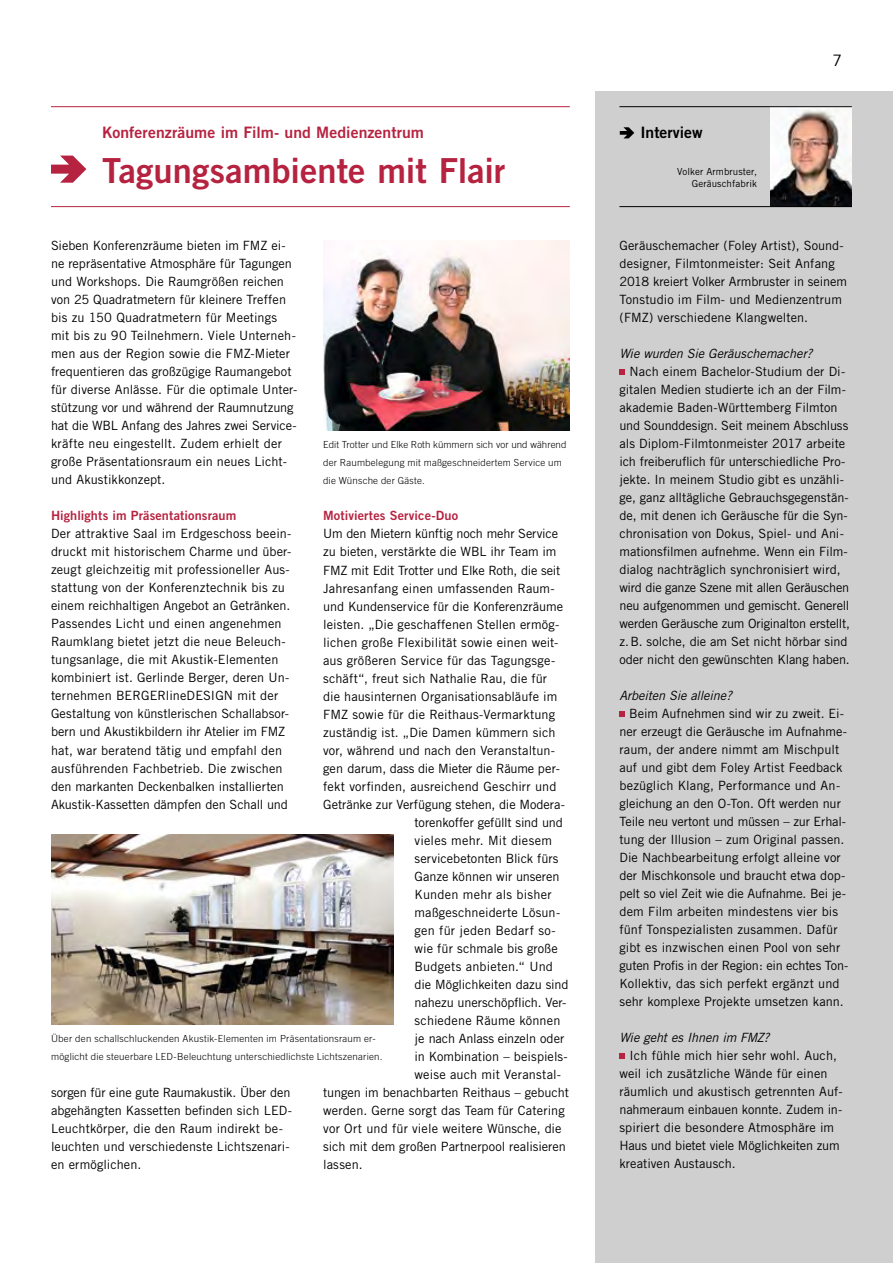
<style>
.page{position:relative;width:893px;height:1263px;background:#fff}
.page>*{position:absolute;margin:0;border:0;box-sizing:border-box;transform-origin:0 0}
.t1{font:34.5px "Trade Gothic Bold Two";color:#b62340}
.t2{font:15.75px "Trade Gothic Bold Two";letter-spacing:.005em;color:#b62340}
.t3{font:15.75px "Trade Gothic Bold Two";color:#000}
.t4{font:15.75px "Trade Gothic";color:#000}
.t5{font:12.75px/18px "Trade Gothic";color:#000}
.t6{font:italic 12.75px "Trade Gothic";letter-spacing:-.01em;color:#000}
.t7{font:12.75px "Trade Gothic Bold Two";letter-spacing:.01em;color:#b62340}
.t8{font:12.75px "Trade Gothic";letter-spacing:-.02em;color:#000}
.t9{font:12.75px "Trade Gothic";letter-spacing:.02em;color:#000}
.t10{font:300 9.75px/18px "Trade Gothic";letter-spacing:.02em;color:#000}
.t11{font:9.75px/11.7px "Trade Gothic";letter-spacing:.01em;color:#000;text-align:right}
</style>
<div class="page">
<div style="left:595px;top:91px;width:298px;height:1172px;background:#cfcfcf"></div>
<svg style="left:51px;top:156px;width:35px;height:27px"></svg>
<hr style="left:51px;top:106px;width:519px;height:1px;background:#b62340">
<hr style="left:51px;top:206px;width:519px;height:1px;background:#b62340">
<svg style="left:620px;top:127px;width:14px;height:11px"></svg>
<svg style="left:619px;top:369px;width:6px;height:6px"></svg>
<svg style="left:619px;top:711px;width:6px;height:6px"></svg>
<svg style="left:619px;top:1053px;width:6px;height:6px"></svg>
<img style="left:770px;top:108px;width:82px;height:98px">
<hr style="left:619px;top:106px;width:233px;height:1px;background:#000">
<hr style="left:619px;top:206px;width:233px;height:1px;background:#000">
<img style="left:51px;top:835px;width:342px;height:189px">
<img style="left:323px;top:241px;width:247px;height:189px">
<p class="t2" style="left:102px;top:123px;width:324px">Konferenzräume im Film- und Medienzentrum</p>
<h1 class="t1" style="left:102px;top:149px;width:405px">Tagungsambiente mit Flair</h1>
<p class="t5" style="left:51px;top:237px;width:248px">Sieben Konferenzräume bieten im FMZ ei&shy;ne repräsentative Atmosphäre für Tagungen und Workshops. Die Raumgrößen reichen von 25 Quadratmetern für kleinere Treffen bis zu 150 Quadratmetern für Meetings mit bis zu 90 Teilnehmern. Viele Unterneh&shy;men aus der Region sowie die FMZ-Mieter frequentieren das großzügige Raumangebot für diverse Anlässe. Für die optimale Unter&shy;stützung vor und während der Raumnutzung hat die WBL Anfang des Jahres zwei Service&shy;kräfte neu eingestellt. Zudem erhielt der große Präsentationsraum ein neues Licht&shy;und Akustikkonzept.</p>
<p class="t7" style="left:51px;top:508px;width:187px">Highlights im Präsentationsraum</p>
<p class="t5" style="left:51px;top:525px;width:242px">Der attraktive Saal im Erdgeschoss beein&shy;druckt mit historischem Charme und über&shy;zeugt gleichzeitig mit professioneller Aus&shy;stattung von der Konferenztechnik bis zu einem reichhaltigen Angebot an Getränken.<br>Passendes Licht und einen angenehmen Raumklang bietet jetzt die neue Beleuch&shy;tungsanlage, die mit Akustik-Elementen kombiniert ist. Gerlinde Berger, deren Un&shy;ternehmen BERGERlineDESIGN mit der Gestaltung von künstlerischen Schallabsor&shy;bern und Akustikbildern ihr Atelier im FMZ hat, war beratend tätig und empfahl den ausführenden Fachbetrieb. Die zwischen den markanten Deckenbalken installierten Akustik-Kassetten dämpfen den Schall und</p>
<p class="t10" style="left:323px;top:436px;width:245px">Edit Trotter und Elke Roth kümmern sich vor und während der Raumbelegung mit maßgeschneidertem Service um die Wünsche der Gäste.</p>
<p class="t7" style="left:323px;top:508px;width:137px">Motiviertes Service-Duo</p>
<p class="t5" style="left:323px;top:525px;width:237px">Um den Mietern künftig noch mehr Service</p>
<p class="t5" style="left:323px;top:543px;width:235px">zu bieten, verstärkte die WBL ihr Team im</p>
<p class="t8" style="left:323px;top:562px;width:239px">FMZ mit Edit Trotter und Elke Roth, die seit</p>
<p class="t5" style="left:323px;top:579px;width:233px">Jahresanfang einen umfassenden Raum-</p>
<p class="t5" style="left:323px;top:597px;width:241px">und Kundenservice für die Konferenzräume</p>
<p class="t5" style="left:323px;top:615px;width:238px">leisten. „Die geschaffenen Stellen ermög-</p>
<p class="t5" style="left:323px;top:633px;width:237px">lichen große Flexibilität sowie einen weit-</p>
<p class="t5" style="left:323px;top:651px;width:234px">aus größeren Service für das Tagungsge-</p>
<p class="t5" style="left:323px;top:669px;width:226px">schäft“, freut sich Nathalie Rau, die für</p>
<p class="t5" style="left:323px;top:687px;width:236px">die hausinternen Organisationsabläufe im</p>
<p class="t5" style="left:323px;top:705px;width:234px">FMZ sowie für die Reithaus-Vermarktung</p>
<p class="t5" style="left:323px;top:723px;width:234px">zuständig ist. „Die Damen kümmern sich</p>
<p class="t5" style="left:323px;top:741px;width:233px">vor, während und nach den Veranstaltun-</p>
<p class="t5" style="left:323px;top:759px;width:238px">gen darum, dass die Mieter die Räume per-</p>
<p class="t5" style="left:323px;top:777px;width:235px">fekt vorfinden, ausreichend Geschirr und</p>
<p class="t5" style="left:323px;top:795px;width:243px">Getränke zur Verfügung stehen, die Modera-</p>
<p class="t5" style="left:415px;top:813px;width:150px">torenkoffer gefüllt sind und</p>
<p class="t5" style="left:415px;top:831px;width:139px">vieles mehr. Mit diesem</p>
<p class="t5" style="left:415px;top:849px;width:145px">servicebetonten Blick fürs</p>
<p class="t5" style="left:415px;top:867px;width:146px">Ganze können wir unseren</p>
<p class="t5" style="left:415px;top:885px;width:139px">Kunden mehr als bisher</p>
<p class="t5" style="left:415px;top:903px;width:147px">maßgeschneiderte Lösun-</p>
<p class="t9" style="left:415px;top:922px;width:143px">gen für jeden Bedarf so-</p>
<p class="t5" style="left:415px;top:939px;width:145px">wie für schmale bis große</p>
<p class="t5" style="left:415px;top:957px;width:140px">Budgets anbieten.“ Und</p>
<p class="t5" style="left:415px;top:975px;width:156px">die Möglichkeiten dazu sind</p>
<p class="t5" style="left:415px;top:993px;width:153px">nahezu unerschöpflich. Ver-</p>
<p class="t5" style="left:415px;top:1011px;width:147px">schiedene Räume können</p>
<p class="t5" style="left:415px;top:1029px;width:151px">je nach Anlass einzeln oder</p>
<p class="t5" style="left:415px;top:1047px;width:155px">in Kombination – beispiels-</p>
<p class="t5" style="left:415px;top:1065px;width:148px">weise auch mit Veranstal-</p>
<p class="t5" style="left:323px;top:1083px;width:247px">tungen im benachbarten Reithaus – gebucht</p>
<p class="t5" style="left:323px;top:1101px;width:243px">werden. Gerne sorgt das Team für Catering</p>
<p class="t5" style="left:323px;top:1119px;width:240px">vor Ort und für viele weitere Wünsche, die</p>
<p class="t5" style="left:323px;top:1137px;width:244px">sich mit dem großen Partnerpool realisieren</p>
<p class="t5" style="left:323px;top:1155px;width:41px">lassen.</p>
<p class="t10" style="left:51px;top:1030px;width:333px">Über den schallschluckenden Akustik-Elementen im Präsentationsraum er&shy;möglicht die steuerbare LED-Beleuchtung unterschiedlichste Lichtszenarien.</p>
<p class="t5" style="left:51px;top:1083px;width:243px">sorgen für eine gute Raumakustik. Über den abgehängten Kassetten befinden sich LED-Leuchtkörper, die den Raum indirekt be&shy;leuchten und verschiedenste Lichtszenari&shy;en ermöglichen.</p>
<p class="t3" style="left:640px;top:123px;width:64px">Interview</p>
<p class="t11" style="left:677px;top:166px;width:81px">Volker Armbruster,<br>Geräuschfabrik</p>
<p class="t4" style="left:832px;top:51px;width:11px">7</p>
<p class="t5" style="left:619px;top:237px;width:229px">Geräuschemacher (Foley Artist), Sound&shy;designer, Filmtonmeister: Seit Anfang 2018 kreiert Volker Armbruster in seinem Tonstudio im Film- und Medienzentrum (FMZ) verschiedene Klangwelten.</p>
<p class="t6" style="left:619px;top:346px;width:194px">Wie wurden Sie Geräuschemacher?</p>
<p class="t5" style="left:619px;top:363px;width:232px;text-indent:10px">Nach einem Bachelor-Studium der Di&shy;gitalen Medien studierte ich an der Film&shy;akademie Baden-Württemberg Filmton und Sounddesign. Seit meinem Abschluss als Diplom-Filmtonmeister 2017 arbeite ich freiberuflich für unterschiedliche Pro&shy;jekte. In meinem Studio gibt es unzähli&shy;ge, ganz alltägliche Gebrauchsgegenstän&shy;de, mit denen ich Geräusche für die Syn&shy;chronisation von Dokus, Spiel- und Ani&shy;mationsfilmen aufnehme. Wenn ein Film&shy;dialog nachträglich synchronisiert wird, wird die ganze Szene mit allen Geräuschen neu aufgenommen und gemischt. Generell werden Geräusche zum Originalton erstellt, z.B. solche, die am Set nicht hörbar sind oder nicht den gewünschten Klang haben.</p>
<p class="t6" style="left:619px;top:688px;width:114px">Arbeiten Sie alleine?</p>
<p class="t5" style="left:619px;top:705px;width:230px;text-indent:10px">Beim Aufnehmen sind wir zu zweit. Ei&shy;ner erzeugt die Geräusche im Aufnahme&shy;raum, der andere nimmt am Mischpult auf und gibt dem Foley Artist Feedback bezüglich Klang, Performance und An&shy;gleichung an den O-Ton. Oft werden nur Teile neu vertont und müssen – zur Erhal&shy;tung der Illusion – zum Original passen.<br>Die Nachbearbeitung erfolgt alleine vor der Mischkonsole und braucht etwa dop&shy;pelt so viel Zeit wie die Aufnahme. Bei je&shy;dem Film arbeiten mindestens vier bis fünf Tonspezialisten zusammen. Dafür gibt es inzwischen einen Pool von sehr guten Profis in der Region: ein echtes Ton-Kollektiv, das sich perfekt ergänzt und sehr komplexe Projekte umsetzen kann.</p>
<p class="t6" style="left:619px;top:1030px;width:152px">Wie geht es Ihnen im FMZ?</p>
<p class="t5" style="left:619px;top:1047px;width:225px;text-indent:10px">Ich fühle mich hier sehr wohl. Auch, weil ich zusätzliche Wände für einen räumlich und akustisch getrennten Auf&shy;nahmeraum einbauen konnte. Zudem in&shy;spiriert die besondere Atmosphäre im Haus und bietet viele Möglichkeiten zum kreativen Austausch.</p>
</div>
